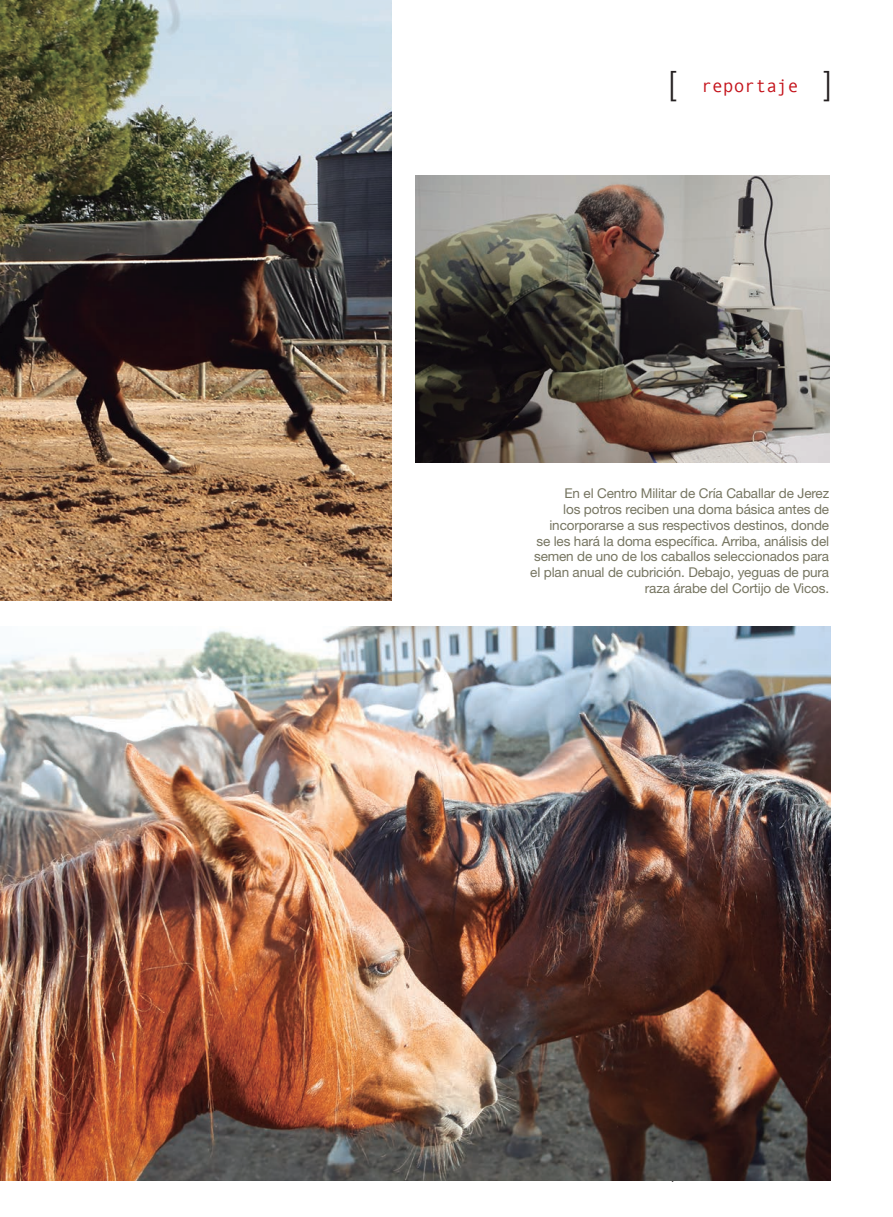
<style>
.page{position:relative;width:893px;height:1217px;background:#fff}
.page>*{position:absolute;margin:0;border:0;box-sizing:border-box;transform-origin:0 0}
.t1{font:300 33px "Helvetica Neue";color:#231f20}
.t2{font:18px "Monotypecom";color:#c4121a}
.t3{font:13.5px/15.8px "Helvetica Neue";letter-spacing:-.01em;color:#767561;text-align:right}
.s1{font-family:"Helvetica Neue";font-weight:300;font-size:33px;color:#231f20}
</style>
<div class="page">
<img style="left:415px;top:175px;width:414px;height:287px">
<img style="left:0;top:0;width:391px;height:600px">
<img style="left:0;top:626px;width:830px;height:553px">
<h1 class="t1" style="left:668px;top:63px;width:9px">[</h1>
<h2 class="t2" style="left:701px;top:76px;width:132px">reportaje <span class="s1">]</span></h2>
<p class="t3" style="left:530px;top:485px;width:300px">En el Centro Militar de Cría Caballar de Jerez<br>los potros reciben una doma básica antes de incorporarse a sus respectivos destinos, donde<br>se les hará la doma específica. Arriba, análisis del semen de uno de los caballos seleccionados para el plan anual de cubrición. Debajo, yeguas de pura raza árabe del Cortijo de Vicos.</p>
</div>
